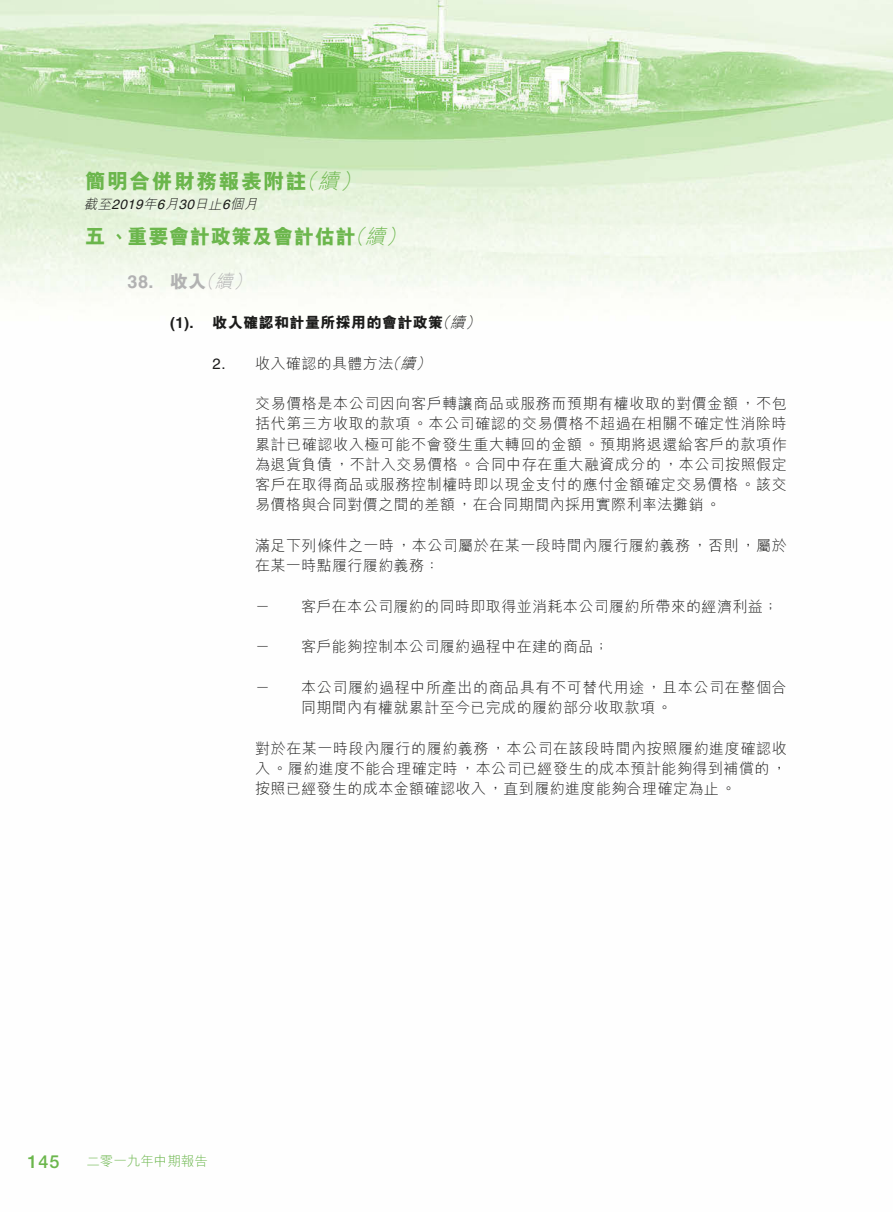
<style>
.page{position:relative;width:893px;height:1212px;background:#fff}
.page>*{position:absolute;margin:0;border:0;box-sizing:border-box;transform-origin:0 0}
.t1{font:800 21px "M Hei HK";letter-spacing:.06em;color:#6bb64c}
.t2{font:800 20.25px "M Hei HK";letter-spacing:.025em;color:#6bb64c}
.t3{font:700 18px "Helvetica LT Std";color:#b2b2b2}
.t4{font:500 18px "Helvetica Neue LT Std";color:#6bb64c}
.t5{font:300 15px/20.2px "M Hei HK";letter-spacing:.025em;color:#1c1c1b;text-align:justify}
.t6{font:800 15px "M Hei HK";letter-spacing:.025em;color:#1c1c1b}
.t7{font:700 15px "Helvetica LT Std";color:#1c1c1b}
.t8{font:italic 300 13.5px "M Hei HK";color:#1c1c1b}
.t9{font:300 13.5px "M Hei HK";color:#6bb64c}
.s1{font-weight:300;font-style:italic}
.s2{font-family:"Helvetica LT Std";font-weight:400}
.s3{font-family:"M Hei HK";font-weight:800}
.s4{font-family:"M Hei HK";font-weight:300;font-style:italic}
.s5{font-style:italic}
</style>
<div class="page">
<img style="left:0;top:0;width:893px;height:304px">
<h1 class="t1" style="left:85px;top:167px;width:284px">簡明合併財務報表附註<span class="s1">（續）</span></h1>
<p class="t8" style="left:84px;top:195px;width:179px">截至<span class="s2">2019</span>年<span class="s2">6</span>月<span class="s2">30</span>日止<span class="s2">6</span>個月</p>
<h2 class="t2" style="left:85px;top:223px;width:329px">五、重要會計政策及會計估計<span class="s1">（續）</span></h2>
<p class="t3" style="left:128px;top:270px;width:131px">38. <span class="s3">收入</span><span class="s4">（續）</span></p>
<p class="t7" style="left:170px;top:314px;width:25px">(1).</p>
<p class="t6" style="left:213px;top:313px;width:274px">收入確認和計量所採用的會計政策<span class="s1">（續）</span></p>
<p class="t5" style="left:213px;top:352px;width:224px"><span class="s2">2.</span> 收入確認的具體方法<span class="s5">（續）</span></p>
<p class="t5" style="left:255px;top:393px;width:533px">交易價格是本公司因向客戶轉讓商品或服務而預期有權收取的對價金額，不包括代第三方收取的款項。本公司確認的交易價格不超過在相關不確定性消除時累計已確認收入極可能不會發生重大轉回的金額。預期將退還給客戶的款項作為退貨負債，不計入交易價格。合同中存在重大融資成分的，本公司按照假定客戶在取得商品或服務控制權時即以現金支付的應付金額確定交易價格。該交易價格與合同對價之間的差額，在合同期間內採用實際利率法攤銷。</p>
<p class="t5" style="left:255px;top:535px;width:533px">滿足下列條件之一時，本公司屬於在某一段時間內履行履約義務，否則，屬於在某一時點履行履約義務：</p>
<p class="t5" style="left:255px;top:595px;width:16px">－</p>
<p class="t5" style="left:301px;top:595px;width:479px">客戶在本公司履約的同時即取得並消耗本公司履約所帶來的經濟利益；</p>
<p class="t5" style="left:255px;top:636px;width:16px">－</p>
<p class="t5" style="left:301px;top:636px;width:309px">客戶能夠控制本公司履約過程中在建的商品；</p>
<p class="t5" style="left:255px;top:676px;width:16px">－</p>
<p class="t5" style="left:301px;top:676px;width:487px">本公司履約過程中所產出的商品具有不可替代用途，且本公司在整個合同期間內有權就累計至今已完成的履約部分收取款項。</p>
<p class="t5" style="left:255px;top:737px;width:533px">對於在某一時段內履行的履約義務，本公司在該段時間內按照履約進度確認收入。履約進度不能合理確定時，本公司已經發生的成本預計能夠得到補償的，按照已經發生的成本金額確認收入，直到履約進度能夠合理確定為止。</p>
<p class="t4" style="left:28px;top:1150px;width:34px">145</p>
<p class="t9" style="left:86px;top:1152px;width:123px">二零一九年中期報告</p>
</div>
